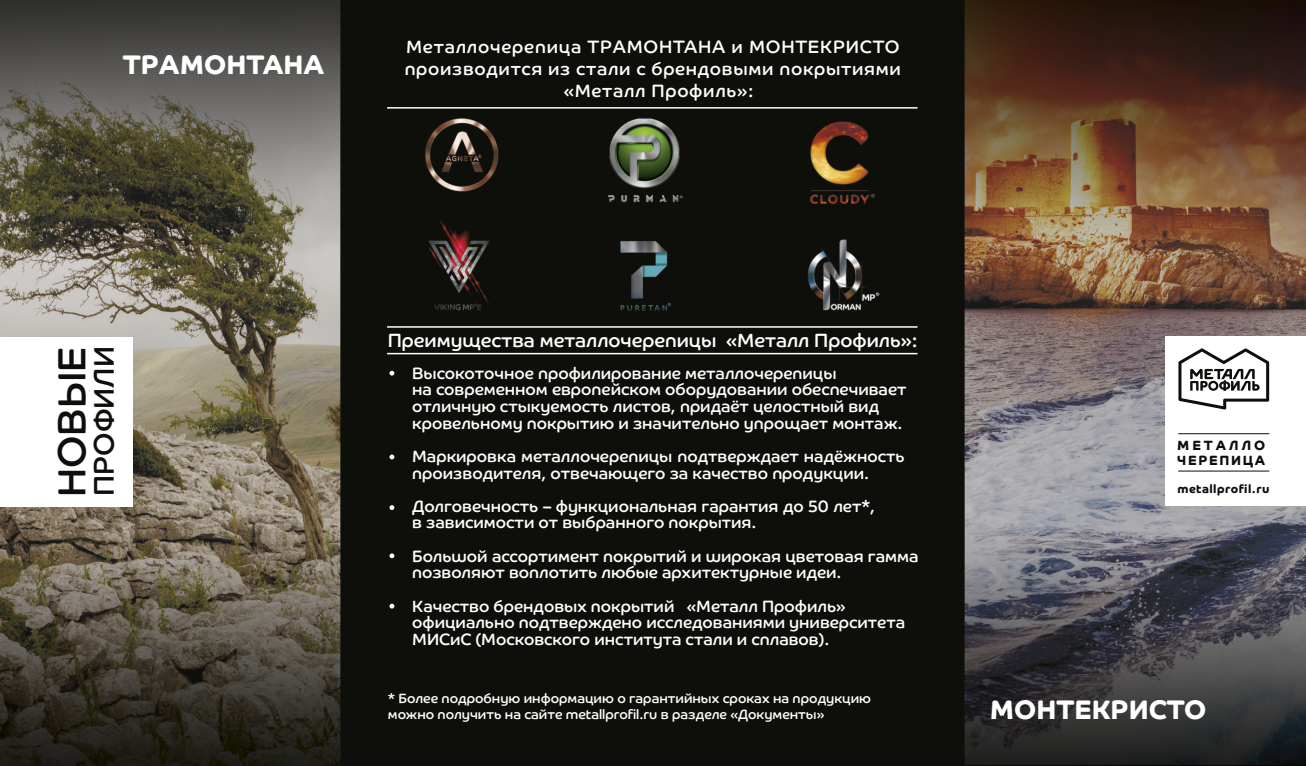
<style>
.page{position:relative;width:1306px;height:766px;background:#fff}
.page>*{position:absolute;margin:0;border:0;box-sizing:border-box;transform-origin:0 0}
.t1{font:39.45px "Co Headline Corp";color:#0e0f0b}
.t2{font:28.65px "Co Headline Corp";color:#0e0f0b}
.t3{font:700 27px "Co Headline Corp";color:#fff}
.t4{font:19.35px "Co Headline Corp";color:#fff}
.t5{font:18px "Co Headline Corp";letter-spacing:.04em;color:#fff}
.t6{font:16.5px/16.6px "Co Headline Corp";color:#fff}
.t7{font:13.5px/16.2px "Co Headline Corp";color:#fff}
.t8{font:700 13.5px/15.5px "Co Headline Corp";letter-spacing:.125em;color:#0e0f0b}
.t9{font:700 11.85px "Co Headline Corp";letter-spacing:.04em;color:#0e0f0b}
</style>
<div class="page">
<img style="left:0;top:0;width:1305px;height:765px">
<div style="left:0;top:337px;width:132px;height:169px;background:#fff"></div>
<div style="left:1164px;top:336px;width:141px;height:170px;background:#fff"></div>
<svg style="left:1178px;top:348px;width:91px;height:61px"></svg>
<hr style="left:1178px;top:433px;width:91px;height:1px;background:#0e0f0b">
<hr style="left:1178px;top:470px;width:91px;height:1px;background:#0e0f0b">
<svg style="left:389px;top:371px;width:5px;height:4px"></svg>
<svg style="left:389px;top:454px;width:5px;height:5px"></svg>
<svg style="left:389px;top:553px;width:5px;height:5px"></svg>
<svg style="left:389px;top:603px;width:5px;height:5px"></svg>
<svg style="left:389px;top:505px;width:5px;height:5px"></svg>
<hr style="left:387px;top:353px;width:530px;height:1px;background:#fff">
<hr style="left:387px;top:326px;width:530px;height:2px;background:#fff">
<hr style="left:387px;top:107px;width:530px;height:2px;background:#fff">
<h3 class="t3" style="left:123px;top:48px;width:203px">ТРАМОНТАНА</h3>
<p class="t5" style="left:406px;top:36px;width:495px">Металлочерепица ТРАМОНТАНА и МОНТЕКРИСТО</p>
<p class="t5" style="left:405px;top:58px;width:498px">производится из стали с брендовыми покрытиями</p>
<p class="t5" style="left:564px;top:80px;width:191px">«Металл Профиль»:</p>
<h2 class="t2" style="left:87px;top:496px;width:151px;rotate:-90deg">ПРОФИЛИ</h2>
<h1 class="t1" style="left:48px;top:497px;width:152px;rotate:-90deg">НОВЫЕ</h1>
<p class="t4" style="left:388px;top:328px;width:531px">Преимущества металлочерепицы «Металл Профиль»:</p>
<p class="t6" style="left:412px;top:365px;width:496px">Высокоточное профилирование металлочерепицы<br>на современном европейском оборудовании обеспечивает отличную стыкуемость листов, придаёт целостный вид кровельному покрытию и значительно упрощает монтаж.</p>
<p class="t6" style="left:412px;top:448px;width:494px">Маркировка металлочерепицы подтверждает надёжность производителя, отвечающего за качество продукции.</p>
<p class="t6" style="left:412px;top:498px;width:464px">Долговечность – функциональная гарантия до 50 лет*, в зависимости от выбранного покрытия.</p>
<p class="t6" style="left:412px;top:547px;width:508px">Большой ассортимент покрытий и широкая цветовая гамма позволяют воплотить любые архитектурные идеи.</p>
<p class="t6" style="left:412px;top:597px;width:494px">Качество брендовых покрытий «Металл Профиль» официально подтверждено исследованиями университета<br>МИСиС (Московского института стали и сплавов).</p>
<p class="t7" style="left:388px;top:690px;width:485px">* Более подробную информацию о гарантийных сроках на продукцию можно получить на сайте metallprofil.ru в разделе «Документы»</p>
<p class="t8" style="left:1177px;top:437px;width:90px">МЕТАЛЛО<br>ЧЕРЕПИЦА</p>
<p class="t9" style="left:1177px;top:481px;width:93px">metallprofil.ru</p>
<h3 class="t3" style="left:989px;top:692px;width:218px">МОНТЕКРИСТО</h3>
</div>
